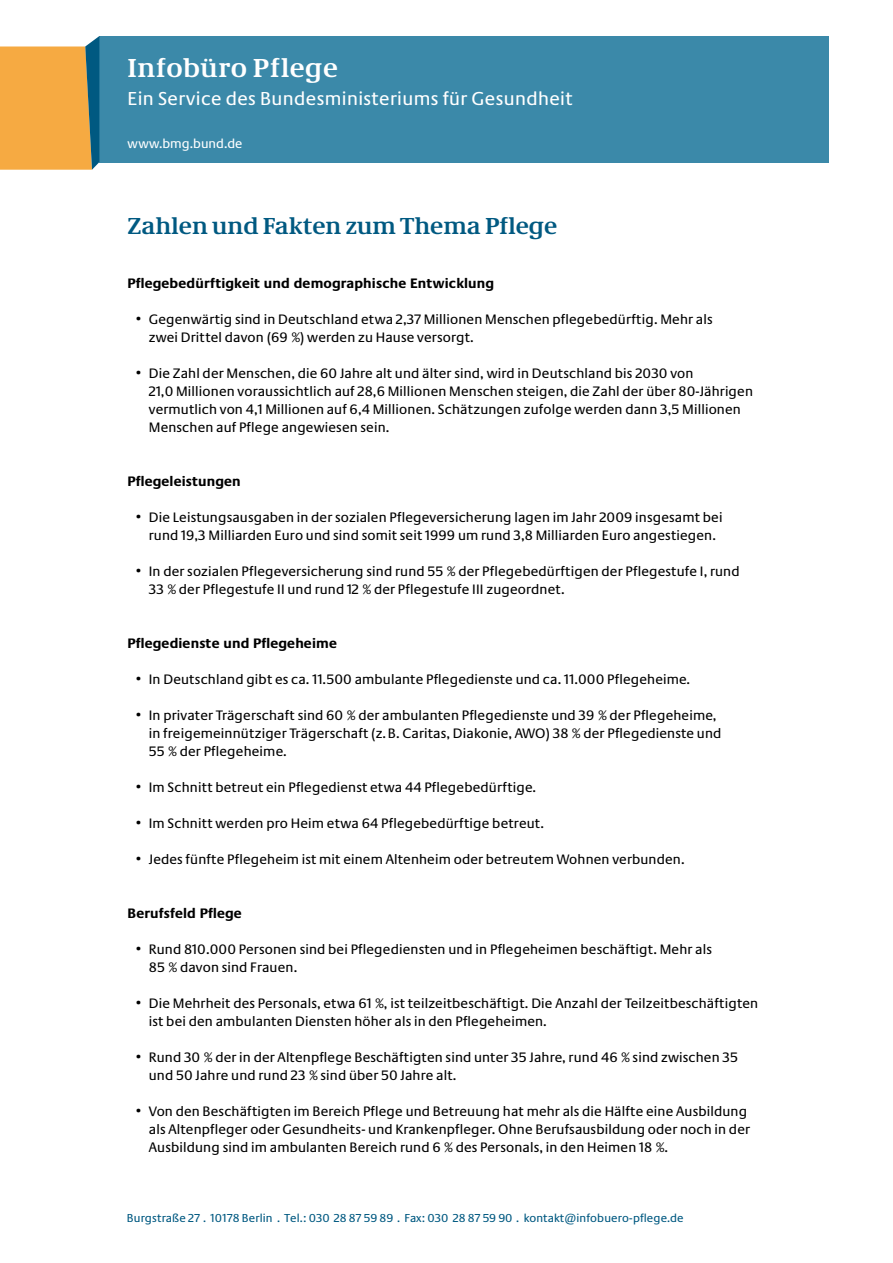
<style>
.page{position:relative;width:893px;height:1263px;background:#fff}
.page>*{position:absolute;margin:0;border:0;box-sizing:border-box;transform-origin:0 0}
.t1{font:700 27px "Neue Demos";letter-spacing:.02em;color:#fff}
.t2{font:700 24px "Neue Demos";color:#005981}
.t3{font:19.5px "Neue Praxis";letter-spacing:.02em;color:#fff}
.t4{font:14.25px/18px "Neue Praxis";letter-spacing:.01em;color:#000}
.t5{font:700 14.25px "Neue Praxis";letter-spacing:.01em;color:#000}
.t6{font:13.5px "Neue Praxis";color:#fff}
.t7{font:12px "Neue Praxis";letter-spacing:.01em;color:#005981}
</style>
<div class="page">
<div style="left:99px;top:36px;width:730px;height:126px;background:#3b89a9"></div>
<svg style="left:0;top:36px;width:99px;height:134px;background:#e0a956"></svg>
<h1 class="t1" style="left:128px;top:51px;width:212px">Infobüro Pflege</h1>
<h3 class="t3" style="left:128px;top:87px;width:447px">Ein Service des Bundesministeriums für Gesundheit</h3>
<p class="t6" style="left:128px;top:135px;width:116px">www.bmg.bund.de</p>
<h2 class="t2" style="left:128px;top:211px;width:431px">Zahlen und Fakten zum Thema Pflege</h2>
<p class="t5" style="left:128px;top:275px;width:368px">Pflegebedürftigkeit und demographische Entwicklung</p>
<p class="t4" style="left:149px;top:310px;width:565px;text-indent:-13px">• Gegenwärtig sind in Deutschland etwa 2,37 Millionen Menschen pflegebedürftig. Mehr als zwei Drittel davon (69 %) werden zu Hause versorgt.</p>
<p class="t4" style="left:149px;top:364px;width:606px;text-indent:-13px">• Die Zahl der Menschen, die 60 Jahre alt und älter sind, wird in Deutschland bis 2030 von<br>21,0 Millionen voraussichtlich auf 28,6 Millionen Menschen steigen, die Zahl der über 80-Jährigen vermutlich von 4,1 Millionen auf 6,4 Millionen. Schätzungen zufolge werden dann 3,5 Millionen Menschen auf Pflege angewiesen sein.</p>
<p class="t5" style="left:128px;top:473px;width:115px">Pflegeleistungen</p>
<p class="t4" style="left:136px;top:508px;width:588px;text-align:center">• Die Leistungsausgaben in der sozialen Pflegeversicherung lagen im Jahr 2009 insgesamt bei rund 19,3 Milliarden Euro und sind somit seit 1999 um rund 3,8 Milliarden Euro angestiegen.</p>
<p class="t4" style="left:149px;top:562px;width:592px;text-indent:-13px">• In der sozialen Pflegeversicherung sind rund 55 % der Pflegebedürftigen der Pflegestufe I, rund<br>33 % der Pflegestufe II und rund 12 % der Pflegestufe III zugeordnet.</p>
<p class="t5" style="left:128px;top:635px;width:211px">Pflegedienste und Pflegeheime</p>
<p class="t4" style="left:136px;top:670px;width:556px">• In Deutschland gibt es ca. 11.500 ambulante Pflegedienste und ca. 11.000 Pflegeheime.</p>
<p class="t4" style="left:149px;top:706px;width:574px;text-indent:-13px">• In privater Trägerschaft sind 60 % der ambulanten Pflegedienste und 39 % der Pflegeheime, in freigemeinnütziger Trägerschaft (z.B. Caritas, Diakonie, AWO) 38 % der Pflegedienste und<br>55 % der Pflegeheime.</p>
<p class="t4" style="left:136px;top:778px;width:402px">• Im Schnitt betreut ein Pflegedienst etwa 44 Pflegebedürftige.</p>
<p class="t4" style="left:136px;top:814px;width:409px">• Im Schnitt werden pro Heim etwa 64 Pflegebedürftige betreut.</p>
<p class="t4" style="left:136px;top:850px;width:550px">• Jedes fünfte Pflegeheim ist mit einem Altenheim oder betreutem Wohnen verbunden.</p>
<p class="t5" style="left:128px;top:905px;width:116px">Berufsfeld Pflege</p>
<p class="t4" style="left:149px;top:940px;width:565px;text-indent:-13px">• Rund 810.000 Personen sind bei Pflegediensten und in Pflegeheimen beschäftigt. Mehr als<br>85 % davon sind Frauen.</p>
<p class="t4" style="left:149px;top:994px;width:611px;text-indent:-13px">• Die Mehrheit des Personals, etwa 61 %, ist teilzeitbeschäftigt. Die Anzahl der Teilzeitbeschäftigten ist bei den ambulanten Diensten höher als in den Pflegeheimen.</p>
<p class="t4" style="left:149px;top:1048px;width:591px;text-indent:-13px">• Rund 30 % der in der Altenpflege Beschäftigten sind unter 35 Jahre, rund 46 % sind zwischen 35 und 50 Jahre und rund 23 % sind über 50 Jahre alt.</p>
<p class="t4" style="left:149px;top:1102px;width:603px;text-indent:-13px">• Von den Beschäftigten im Bereich Pflege und Betreuung hat mehr als die Hälfte eine Ausbildung als Altenpfleger oder Gesundheits- und Krankenpfleger. Ohne Berufsausbildung oder noch in der<br>Ausbildung sind im ambulanten Bereich rund 6 % des Personals, in den Heimen 18 %.</p>
<p class="t7" style="left:127px;top:1211px;width:558px">Burgstraße 27 . 10178 Berlin . Tel.: 030 28 87 59 89 . Fax: 030 28 87 59 90 . kontakt@infobuero-pflege.de</p>
</div>
